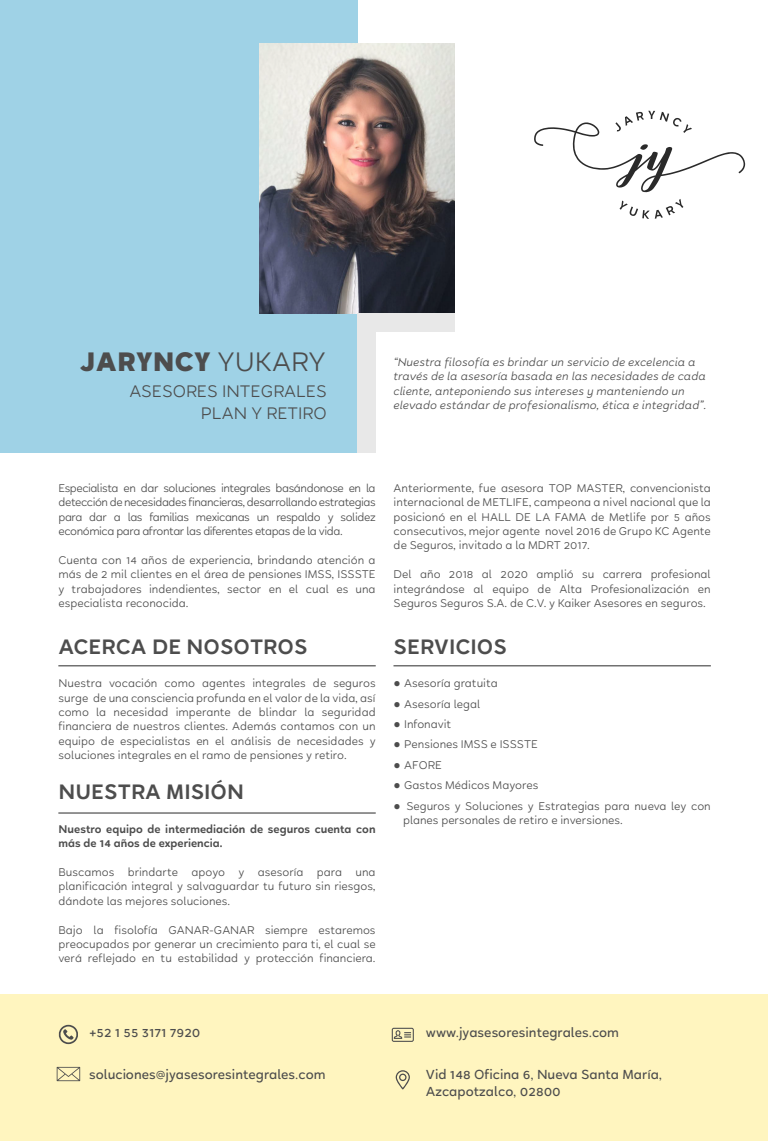
<style>
.page{position:relative;width:768px;height:1141px;background:#fff}
.page>*{position:absolute;margin:0;border:0;box-sizing:border-box;transform-origin:0 0}
.t1{font:900 28.8px "Halcyon";color:#4d4d4d}
.t2{font:600 22.5px "Halcyon";color:#4d4d4d}
.t3{font:18px/21.6px "Halcyon";color:#4d4d4d;text-align:right}
.t4{font:500 14.1px/17px "Halcyon";color:#4d4d4d}
.t5{font:12px/14.4px "Halcyon";color:#4d4d4d;text-align:justify}
.t6{font:italic 12px/14.4px "Halcyon";color:#4d4d4d}
.t7{font:600 12px/14.4px "Halcyon";color:#4d4d4d}
.s1{font-weight:400}
.s2{font-family:"Helvetica"}
</style>
<div class="page">
<div style="left:0;top:995px;width:768px;height:146px;background:#fff5bf"></div>
<div style="left:0;top:0;width:357px;height:453px;background:#9fd2e6"></div>
<svg style="left:534px;top:111px;width:211px;height:81px"></svg>
<svg style="left:620px;top:199px;width:63px;height:20px"></svg>
<img style="left:259px;top:44px;width:196px;height:269px">
<svg style="left:392px;top:1028px;width:22px;height:14px"></svg>
<svg style="left:58px;top:1025px;width:20px;height:19px"></svg>
<svg style="left:57px;top:1067px;width:23px;height:14px"></svg>
<svg style="left:396px;top:1070px;width:14px;height:19px"></svg>
<div style="left:357px;top:313px;width:98px;height:19px;background:#e8e8e8"></div>
<div style="left:357px;top:326px;width:19px;height:127px;background:#e8e8e8"></div>
<hr style="left:58px;top:666px;width:318px;height:1px;background:#2a2a2a">
<hr style="left:394px;top:666px;width:317px;height:1px;background:#2a2a2a">
<hr style="left:58px;top:813px;width:318px;height:1px;background:#2a2a2a">
<h1 class="t1" style="left:79px;top:340px;width:248px">JARYNCY <span class="s1">YUKARY</span></h1>
<h3 class="t3" style="left:129px;top:380px;width:199px">ASESORES INTEGRALES<br>PLAN Y RETIRO</h3>
<p class="t6" style="left:394px;top:355px;width:314px">“Nuestra filosofía es brindar un servicio de excelencia a través de la asesoría basada en las necesidades de cada cliente, anteponiendo sus intereses y manteniendo un elevado estándar de profesionalismo, ética e integridad”.</p>
<p class="t5" style="left:58px;top:480px;width:319px">Especialista en dar soluciones integrales basándonose en la detección de necesidades financieras, desarrollando estrategias para dar a las familias mexicanas un respaldo y solidez económica para afrontar las diferentes etapas de la vida.</p>
<p class="t5" style="left:58px;top:552px;width:319px">Cuenta con 14 años de experiencia, brindando atención a más de 2 mil clientes en el área de pensiones IMSS, ISSSTE y trabajadores indendientes, sector en el cual es una especialista reconocida.</p>
<h2 class="t2" style="left:58px;top:630px;width:250px">ACERCA DE NOSOTROS</h2>
<p class="t5" style="left:58px;top:676px;width:319px">Nuestra vocación como agentes integrales de seguros surge de una consciencia profunda en el valor de la vida, así como la necesidad imperante de blindar la seguridad financiera de nuestros clientes. Además contamos con un equipo de especialistas en el análisis de necesidades y soluciones integrales en el ramo de pensiones y retiro.</p>
<h2 class="t2" style="left:58px;top:775px;width:187px">NUESTRA MISIÓN</h2>
<p class="t7" style="left:58px;top:822px;width:319px">Nuestro equipo de intermediación de seguros cuenta con más de 14 años de experiencia.</p>
<p class="t5" style="left:58px;top:865px;width:319px">Buscamos brindarte apoyo y asesoría para una planificación integral y salvaguardar tu futuro sin riesgos, dándote las mejores soluciones.</p>
<p class="t5" style="left:58px;top:922px;width:319px">Bajo la fisolofía GANAR-GANAR siempre estaremos preocupados por generar un crecimiento para ti, el cual se verá reflejado en tu estabilidad y protección financiera.</p>
<p class="t5" style="left:394px;top:480px;width:319px">Anteriormente, fue asesora TOP MASTER, convencionista internacional de METLIFE, campeona a nivel nacional que la posicionó en el HALL DE LA FAMA de Metlife por 5 años consecutivos, mejor agente novel 2016 de Grupo KC Agente de Seguros, invitado a la MDRT 2017.</p>
<p class="t5" style="left:394px;top:567px;width:319px">Del año 2018 al 2020 amplió su carrera profesional integrándose al equipo de Alta Profesionalización en Seguros Seguros S.A. de C.V. y Kaiker Asesores en seguros.</p>
<h2 class="t2" style="left:394px;top:630px;width:115px">SERVICIOS</h2>
<p class="t5" style="left:394px;top:676px;width:106px"><span class="s2">●</span> Asesoría gratuita</p>
<p class="t5" style="left:394px;top:696px;width:88px"><span class="s2">●</span> Asesoría legal</p>
<p class="t5" style="left:394px;top:717px;width:59px"><span class="s2">●</span> Infonavit</p>
<p class="t5" style="left:394px;top:737px;width:146px"><span class="s2">●</span> Pensiones IMSS e ISSSTE</p>
<p class="t5" style="left:394px;top:757px;width:50px"><span class="s2">●</span> AFORE</p>
<p class="t5" style="left:394px;top:778px;width:146px"><span class="s2">●</span> Gastos Médicos Mayores</p>
<p class="t5" style="left:403px;top:798px;width:309px;text-indent:-10px"><span class="s2">●</span> Seguros y Soluciones y Estrategias para nueva ley con planes personales de retiro e inversiones.</p>
<p class="t4" style="left:89px;top:1024px;width:113px">+52 1 55 3171 7920</p>
<p class="t4" style="left:89px;top:1066px;width:238px">soluciones@jyasesoresintegrales.com</p>
<p class="t4" style="left:426px;top:1024px;width:195px">www.jyasesoresintegrales.com</p>
<p class="t4" style="left:426px;top:1066px;width:238px">Vid 148 Oficina 6, Nueva Santa María,<br>Azcapotzalco, 02800</p>
</div>
